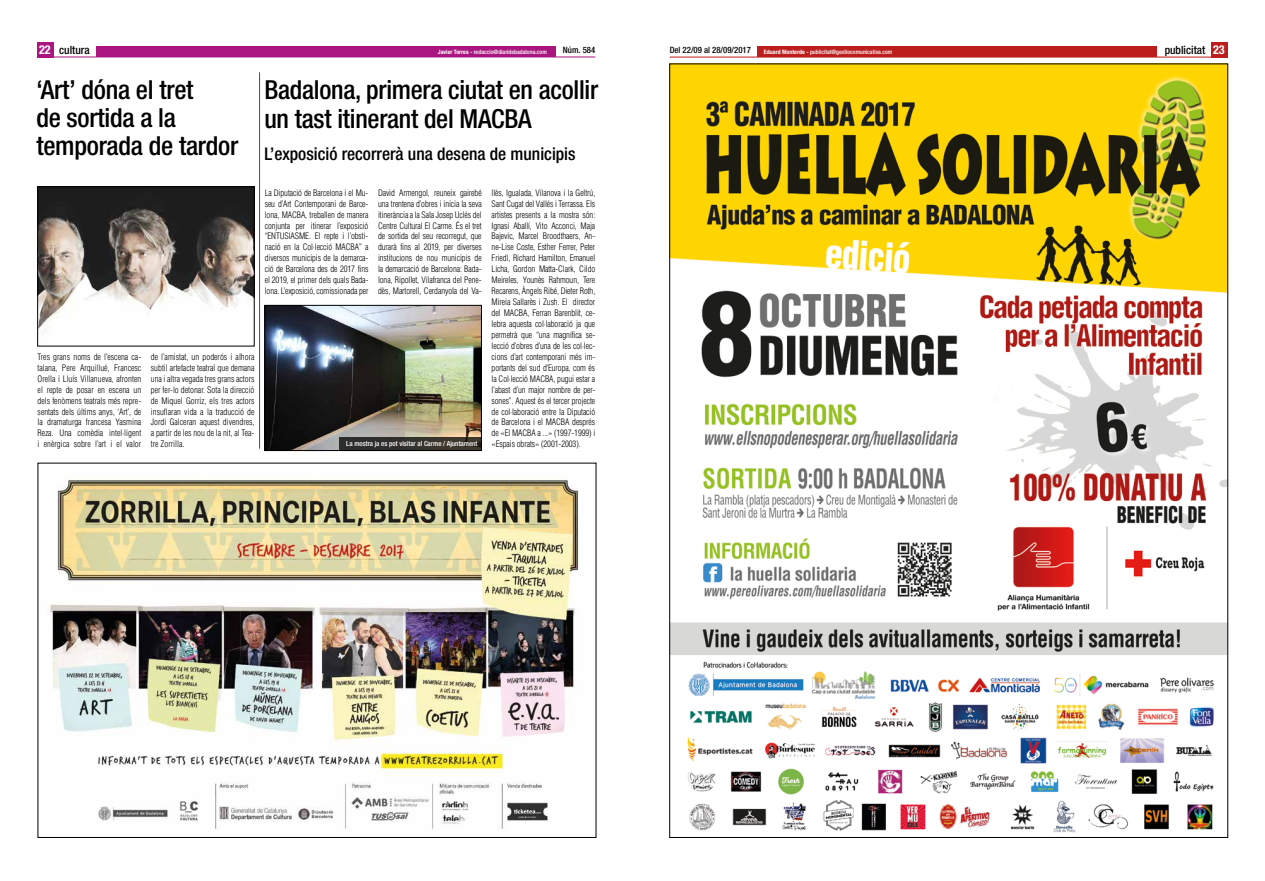
<style>
.page{position:relative;width:1265px;height:881px;background:#fff}
.page>*{position:absolute;margin:0;border:0;box-sizing:border-box;transform-origin:0 0}
.t1{font:500 condensed 26.25px/28px "Helvetica Neue";letter-spacing:-.01em;color:#000}
.t2{font:500 condensed 17.5px "Helvetica Neue";color:#000}
.t3{font:500 condensed 11.38px "Helvetica Neue";color:#000}
.t4{font:300 condensed 8.75px/10.9px "Helvetica";letter-spacing:-.01em;color:#000;text-align:justify}
.t5{font:500 condensed 8.75px "Helvetica Neue";color:#000}
.t6{font:500 condensed 7px "Helvetica Neue";color:#fff}
.t7{font:500 condensed 6.04px "Helvetica Neue";color:#fff}
.s1{font-weight:700;font-size:12.25px;color:#fff}
.s2{font-weight:700}
</style>
<div class="page">
<div style="left:1211px;top:42px;width:17px;height:15px;background:#bd1d1d"></div>
<hr style="left:670px;top:57px;width:558px;height:1px;background:#bd1d1d">
<div style="left:757px;top:46px;width:399px;height:11px;background:#bd1d1d"></div>
<hr style="left:37px;top:57px;width:558px;height:1px;background:#aa1580">
<div style="left:96px;top:46px;width:459px;height:11px;background:#aa1580"></div>
<div style="left:37px;top:42px;width:17px;height:15px;background:#aa1580"></div>
<img style="left:672px;top:66px;width:554px;height:767px">
<img style="left:47px;top:479px;width:532px;height:351px">
<hr style="left:259px;top:72px;width:1px;height:376px;background:#bd1d1d">
<img style="left:40px;top:189px;width:212px;height:144px">
<div style="left:38px;top:187px;width:216px;height:159px;border:1px solid #000"></div>
<img style="left:267px;top:307px;width:213px;height:141px">
<div style="left:265px;top:305px;width:217px;height:145px;border:1px solid #000"></div>
<svg style="left:339px;top:437px;width:143px;height:13px;background:#33302b"></svg>
<h3 class="t3" style="left:39px;top:43px;width:52px"><span class="s1">22</span> cultura</h3>
<p class="t7" style="left:438px;top:48px;width:110px"><span class="s2">Javier Torres -</span> redaccio@diaridebadalona.com</p>
<p class="t5" style="left:563px;top:45px;width:34px">Núm. 584</p>
<p class="t5" style="left:670px;top:45px;width:83px">Del 22/09 al 28/09/2017</p>
<p class="t7" style="left:764px;top:48px;width:130px"><span class="s2">Eduard Monterde -</span> publicitat@gestiocomunicativa.com</p>
<h3 class="t3" style="left:1165px;top:44px;width:62px">publicitat <span class="s1">23</span></h3>
<h1 class="t1" style="left:36px;top:75px;width:203px">‘Art’ dóna el tret<br>de sortida a la temporada de tardor</h1>
<h1 class="t1" style="left:264px;top:75px;width:335px;line-height:28.9px">Badalona, primera ciutat en acollir un tast itinerant del MACBA</h1>
<h2 class="t2" style="left:264px;top:144px;width:313px">L’exposició recorrerà una desena de municipis</h2>
<p class="t4" style="left:492px;top:187px;width:105px">llès, Igualada, Vilanova i la Geltrú, Sant Cugat del Vallés i Terrassa. Els artistes presents a la mostra són:<br>Ignasi Aballí, Vito Acconci, Maja Bajevic, Marcel Broodthaers, An&shy;ne-Lise Coste, Esther Ferrer, Peter Friedl, Richard Hamilton, Emanuel Licha, Gordon Matta-Clark, Cildo Meireles, Younès Rahmoun, Tere Recarens, Àngels Ribé, Dieter Roth, Mireia Sallarès i Zush. El director del MACBA, Ferran Barenblit, ce&shy;lebra aquesta col·laboració ja que permetrà que “una magnífica se&shy;lecció d’obres d’una de les col·lec&shy;cions d’art contemporani més im&shy;portants del sud d’Europa, com és la Col·lecció MACBA, pugui estar a l’abast d’un major nombre de per&shy;sones”. Aquest és el tercer projecte de col·laboració entre la Diputació de Barcelona i el MACBA després de «El MACBA a ...» (1997-1999) i «Espais obrats» (2001-2003).</p>
<p class="t4" style="left:265px;top:187px;width:105px">La Diputació de Barcelona i el Mu&shy;seu d’Art Contemporani de Barce&shy;lona, MACBA, treballen de manera conjunta per itinerar l’exposició “ENTUSIASME. El repte i l’obsti&shy;nació en la Col·lecció MACBA” a diversos municipis de la demarca&shy;ció de Barcelona des de 2017 fins el 2019, el primer dels quals Bada&shy;lona. L’exposició, comissionada per</p>
<p class="t4" style="left:378px;top:187px;width:105px">David Armengol, reuneix gairebé una trentena d’obres i inicia la seva itinerància a la Sala Josep Uclés del Centre Cultural El Carme. És el tret de sortida del seu recorregut, que durarà fins al 2019, per diverses institucions de nou municipis de la demarcació de Barcelona: Bada&shy;lona, Ripollet, Vilafranca del Pene&shy;dès, Martorell, Cerdanyola del Va-</p>
<p class="t4" style="left:151px;top:351px;width:105px">de l’amistat, un poderós i alhora subtil artefacte teatral que demana una i altra vegada tres grans actors per fer-lo detonar. Sota la direcció de Miquel Gorriz, els tres actors insuflaran vida a la traducció de Jordi Galceran aquest divendres, a partir de les nou de la nit, al Tea&shy;tre Zorrilla.</p>
<p class="t4" style="left:38px;top:351px;width:105px">Tres grans noms de l’escena ca&shy;talana, Pere Arquillué, Francesc Orella i Lluís Villanueva, afronten el repte de posar en escena un dels fenòmens teatrals més repre&shy;sentats dels últims anys, ‘Art’, de la dramaturga francesa Yasmina Reza. Una comèdia intel·ligent i enèrgica sobre l’art i el valor</p>
<p class="t6" style="left:346px;top:440px;width:133px">La mostra ja es pot visitar al Carme / Ajuntament</p>
</div>
